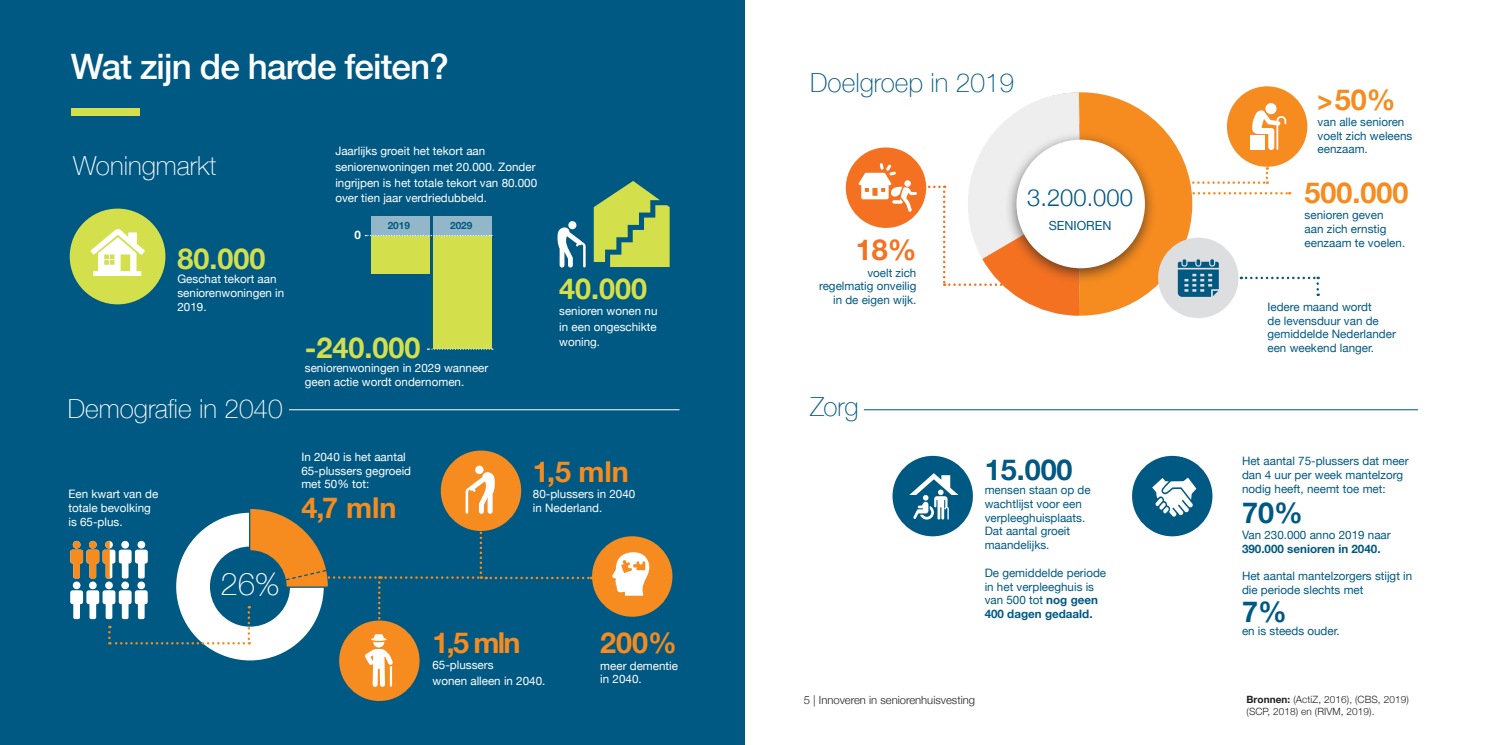
<style>
.page{position:relative;width:1489px;height:745px;background:#fff}
.page>*{position:absolute;margin:0;border:0;box-sizing:border-box;transform-origin:0 0}
.t1{font:500 35px "Helvetica Neue";letter-spacing:-.025em;color:#fff}
.t2{font:100 31.25px "Helvetica Neue";color:#fff}
.t3{font:700 28.75px "Helvetica Neue";color:#f68b1f}
.t4{font:700 28.75px "Helvetica Neue";color:#d4df4c}
.t5{font:700 28.75px "Helvetica Neue";color:#005983}
.t6{font:700 28.75px "Helvetica Neue";color:#f68b1f;scale:.87 1}
.t7{font:700 28.75px "Helvetica Neue";color:#f37121}
.t8{font:100 26.25px "Helvetica Neue";color:#fff}
.t9{font:100 26.25px "Helvetica Neue";color:#005983}
.t10{font:300 23.75px "Helvetica Neue";color:#005983}
.t11{font:12.5px "Helvetica Neue";color:#005983}
.t12{font:11.62px/13.8px "Helvetica Neue";color:#005983}
.t13{font:11.62px/15.6px "Helvetica Neue";color:#fff}
.t14{font:700 11.62px "Helvetica Neue";color:#fff}
.t15{font:300 11.25px "Helvetica Neue";color:#231f20}
.t16{font:300 10px "Helvetica Neue";letter-spacing:.01em;color:#231f20}
.t17{font:700 10px "Helvetica Neue";color:#005983}
.s1{font-weight:700}
</style>
<div class="page">
<div style="left:1131px;top:455px;width:81px;height:81px;background:#005983;border-radius:50%"></div>
<div style="left:892px;top:455px;width:80px;height:81px;background:#005983;border-radius:50%"></div>
<div style="left:1226px;top:86px;width:81px;height:81px;background:#f68b1f;border-radius:50%"></div>
<div style="left:845px;top:147px;width:81px;height:81px;background:#f37121;border-radius:50%"></div>
<svg style="left:1186px;top:167px;width:81px;height:17px"></svg>
<svg style="left:1191px;top:192px;width:99px;height:2px"></svg>
<div style="left:969px;top:92px;width:223px;height:223px;border:62px solid #f68b1f;border-radius:50%"></div>
<svg style="left:978px;top:92px;width:163px;height:66px"></svg>
<div style="left:1004px;top:132px;width:152px;height:151px;background:#231f20;opacity:.65"></div>
<div style="left:1016px;top:140px;width:128px;height:128px;background:#fff;border-radius:50%"></div>
<svg style="left:1252px;top:103px;width:34px;height:47px"></svg>
<div style="left:1250px;top:136px;width:14px;height:14px;background:#fff"></div>
<svg style="left:924px;top:158px;width:217px;height:158px"></svg>
<svg style="left:858px;top:163px;width:58px;height:49px"></svg>
<svg style="left:1240px;top:276px;width:78px;height:20px"></svg>
<div style="left:1157px;top:237px;width:81px;height:81px;background:#dddee0;border-radius:50%"></div>
<svg style="left:1177px;top:259px;width:41px;height:38px;background:#3b7c9b"></svg>
<hr style="left:863px;top:409px;width:554px;height:1px;background:#005983">
<svg style="left:1152px;top:477px;width:44px;height:40px"></svg>
<svg style="left:909px;top:473px;width:49px;height:46px"></svg>
<div style="left:0;top:0;width:744px;height:744px;background:#005983"></div>
<div style="left:71px;top:108px;width:69px;height:7px;background:#d4df4c"></div>
<div style="left:371px;top:216px;width:58px;height:24px;background:#91b7c9"></div>
<div style="left:434px;top:216px;width:58px;height:47px;background:#91b7c9"></div>
<div style="left:371px;top:236px;width:58px;height:37px;background:#d4df4c"></div>
<div style="left:434px;top:236px;width:58px;height:112px;background:#d4df4c"></div>
<svg style="left:365px;top:235px;width:127px;height:1px"></svg>
<svg style="left:427px;top:348px;width:66px;height:1px"></svg>
<div style="left:70px;top:208px;width:95px;height:96px;background:#d4df4c;border-radius:50%"></div>
<div style="left:339px;top:620px;width:80px;height:80px;background:#f68b1f;border-radius:50%"></div>
<div style="left:441px;top:450px;width:80px;height:80px;background:#f68b1f;border-radius:50%"></div>
<div style="left:592px;top:536px;width:80px;height:80px;background:#f68b1f;border-radius:50%"></div>
<svg style="left:91px;top:229px;width:54px;height:47px"></svg>
<svg style="left:593px;top:181px;width:76px;height:86px"></svg>
<div style="left:73px;top:581px;width:7px;height:8px;background:#fff;border-radius:50%"></div>
<div style="left:70px;top:590px;width:13px;height:13px;background:#fff;border-radius:2px"></div>
<div style="left:73px;top:602px;width:7px;height:16px;background:#fff;border-radius:2px"></div>
<div style="left:89px;top:581px;width:8px;height:8px;background:#fff;border-radius:50%"></div>
<div style="left:86px;top:590px;width:13px;height:13px;background:#fff;border-radius:2px"></div>
<div style="left:89px;top:602px;width:7px;height:16px;background:#fff;border-radius:2px"></div>
<div style="left:73px;top:540px;width:7px;height:8px;background:#f68b1f;border-radius:50%"></div>
<div style="left:70px;top:549px;width:13px;height:14px;background:#f68b1f;border-radius:2px"></div>
<div style="left:73px;top:561px;width:7px;height:17px;background:#f68b1f;border-radius:2px"></div>
<div style="left:89px;top:540px;width:8px;height:8px;background:#f68b1f;border-radius:50%"></div>
<div style="left:86px;top:549px;width:13px;height:14px;background:#f68b1f;border-radius:2px"></div>
<div style="left:89px;top:561px;width:7px;height:17px;background:#f68b1f;border-radius:2px"></div>
<div style="left:475px;top:465px;width:8px;height:8px;background:#fff;border-radius:50%"></div>
<svg style="left:557px;top:227px;width:28px;height:40px"></svg>
<div style="left:568px;top:221px;width:8px;height:8px;background:#fff;border-radius:50%"></div>
<svg style="left:612px;top:552px;width:37px;height:43px"></svg>
<svg style="left:103px;top:471px;width:488px;height:215px"></svg>
<hr style="left:289px;top:409px;width:390px;height:1px;background:#fff">
<p class="t1" style="left:71px;top:38px;width:379px">Wat zijn de harde feiten?</p>
<p class="t8" style="left:73px;top:145px;width:144px">Woningmarkt</p>
<p class="t4" style="left:177px;top:236px;width:89px">80.000</p>
<p class="t13" style="left:177px;top:272px;width:108px;line-height:13.8px">Geschat tekort aan seniorenwoningen in<br>2019.</p>
<p class="t8" style="left:68px;top:388px;width:216px">Demografie in 2040</p>
<p class="t13" style="left:69px;top:486px;width:91px">Een kwart van de</p>
<p class="t13" style="left:69px;top:500px;width:84px">totale bevolking</p>
<p class="t13" style="left:69px;top:514px;width:56px">is 65-plus.</p>
<p class="t2" style="left:220px;top:560px;width:61px">26%</p>
<p class="t13" style="left:335px;top:144px;width:203px">Jaarlijks groeit het tekort aan seniorenwoningen met 20.000. Zonder ingrijpen is het totale tekort van 80.000 over tien jaar verdriedubbeld.</p>
<p class="t14" style="left:354px;top:226px;width:8px">0</p>
<p class="t17" style="left:387px;top:217px;width:24px">2019</p>
<p class="t17" style="left:450px;top:217px;width:24px">2029</p>
<p class="t4" style="left:305px;top:325px;width:117px">-240.000</p>
<p class="t13" style="left:305px;top:360px;width:185px">seniorenwoningen in 2029 wanneer</p>
<p class="t13" style="left:305px;top:374px;width:161px">geen actie wordt ondernomen.</p>
<p class="t13" style="left:301px;top:450px;width:111px;line-height:13.8px">In 2040 is het aantal<br>65-plussers gegroeid met 50% tot:</p>
<p class="t3" style="left:301px;top:485px;width:97px">4,7 mln</p>
<p class="t4" style="left:559px;top:266px;width:89px">40.000</p>
<p class="t13" style="left:559px;top:303px;width:100px;text-align:justify">senioren wonen nu in een ongeschikte woning.</p>
<p class="t3" style="left:533px;top:448px;width:97px">1,5 mln</p>
<p class="t13" style="left:533px;top:486px;width:104px">80-plussers in 2040</p>
<p class="t13" style="left:533px;top:500px;width:71px">in Nederland.</p>
<p class="t3" style="left:432px;top:619px;width:90px">1,5 mln</p>
<p class="t13" style="left:432px;top:657px;width:62px">65-plussers</p>
<p class="t13" style="left:432px;top:673px;width:114px">wonen alleen in 2040.</p>
<p class="t3" style="left:600px;top:620px;width:78px">200%</p>
<p class="t13" style="left:600px;top:658px;width:79px">meer dementie</p>
<p class="t13" style="left:600px;top:671px;width:43px">in 2040.</p>
<p class="t9" style="left:810px;top:63px;width:206px">Doelgroep in 2019</p>
<p class="t7" style="left:855px;top:227px;width:62px">18%</p>
<p class="t12" style="left:819px;top:266px;width:99px;text-align:right">voelt zich regelmatig onveilig in de eigen wijk.</p>
<p class="t9" style="left:810px;top:386px;width:50px">Zorg</p>
<p class="t10" style="left:1027px;top:178px;width:107px">3.200.000</p>
<p class="t11" style="left:1048px;top:216px;width:64px">SENIOREN</p>
<p class="t5" style="left:984px;top:447px;width:89px">15.000</p>
<p class="t12" style="left:984px;top:483px;width:107px">mensen staan op de wachtlijst voor een verpleeghuisplaats.<br>Dat aantal groeit maandelijks.</p>
<p class="t12" style="left:984px;top:566px;width:123px">De gemiddelde periode in het verpleeghuis is van 500 tot <span class="s1">nog geen<br>400 dagen gedaald.</span></p>
<p class="t15" style="left:803px;top:690px;width:173px">5 | Innoveren in seniorenhuisvesting</p>
<p class="t6" style="left:1317px;top:77px;width:91px">&gt;50%</p>
<p class="t12" style="left:1317px;top:115px;width:96px">van alle senioren voelt zich weleens eenzaam.</p>
<p class="t3" style="left:1304px;top:170px;width:105px">500.000</p>
<p class="t12" style="left:1304px;top:208px;width:102px">senioren geven aan zich ernstig eenzaam te voelen.</p>
<p class="t12" style="left:1267px;top:300px;width:130px">Iedere maand wordt<br>de levensduur van de gemiddelde Nederlander een weekend langer.</p>
<p class="t12" style="left:1241px;top:454px;width:168px">Het aantal 75-plussers dat meer dan 4 uur per week mantelzorg nodig heeft, neemt toe met:</p>
<p class="t5" style="left:1241px;top:489px;width:62px">70%</p>
<p class="t12" style="left:1241px;top:528px;width:150px">Van 230.000 anno 2019 naar<br><span class="s1">390.000 senioren in 2040.</span></p>
<p class="t12" style="left:1241px;top:569px;width:172px">Het aantal mantelzorgers stijgt in die periode slechts met</p>
<p class="t5" style="left:1241px;top:588px;width:46px">7%</p>
<p class="t12" style="left:1241px;top:624px;width:99px">en is steeds ouder.</p>
<p class="t16" style="left:1246px;top:691px;width:164px"><span class="s1">Bronnen:</span> (ActiZ, 2016), (CBS, 2019)</p>
<p class="t16" style="left:1246px;top:703px;width:129px">(SCP, 2018) en (RIVM, 2019).</p>
</div>
